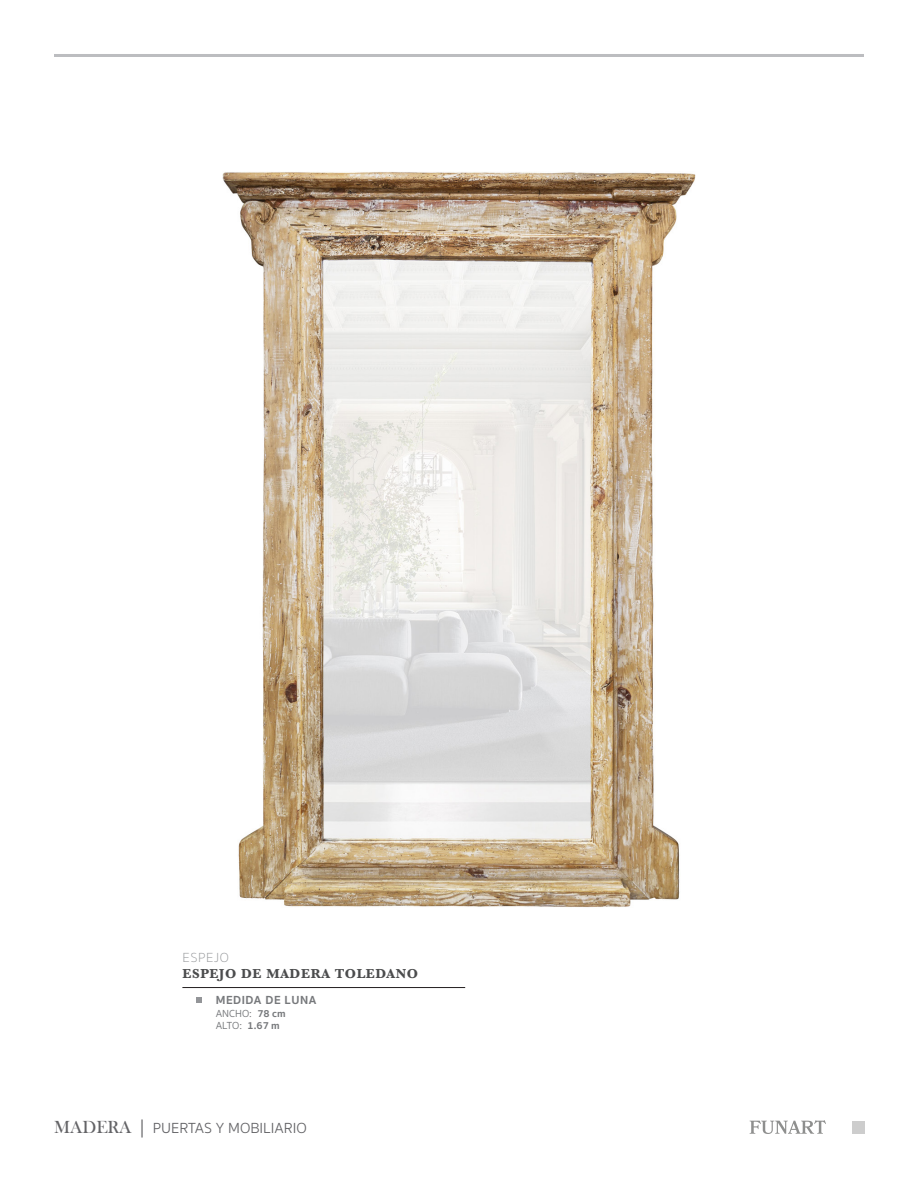
<style>
.page{position:relative;width:918px;height:1188px;background:#fff}
.page>*{position:absolute;margin:0;border:0;box-sizing:border-box;transform-origin:0 0}
.t1{font:300 15px "Sukhumvit Set";color:#636366}
.t2{font:700 13.5px "Baskerville";letter-spacing:.05em;color:#4b4c4d}
.t3{font:100 13.5px "Sukhumvit Set";letter-spacing:.05em;color:#939598}
.t4{font:700 12px "Sukhumvit Set";letter-spacing:.05em;color:#76787b}
.t5{font:10.5px "Sukhumvit Set Text";color:#76787b}
.s1{font-family:"Sukhumvit Set";font-weight:700}
.s2{font-family:"Bask Old Face";font-weight:400;font-size:18px}
.s3{font-family:"Minion Pro";font-weight:400;font-size:18px}
</style>
<div class="page">
<svg style="left:750px;top:1120px;width:76px;height:14px"></svg>
<div style="left:852px;top:1121px;width:12px;height:13px;background:#cdcdcd"></div>
<hr style="left:54px;top:54px;width:810px;height:3px;background:#bcbdc0">
<img style="left:222px;top:172px;width:474px;height:735px">
<hr style="left:182px;top:987px;width:283px;height:1px;background:#231f20">
<svg style="left:197px;top:997px;width:5px;height:6px"></svg>
<p class="t3" style="left:182px;top:948px;width:48px">ESPEJO</p>
<p class="t2" style="left:182px;top:964px;width:237px">ESPEJO DE MADERA TOLEDANO</p>
<p class="t4" style="left:216px;top:991px;width:102px">MEDIDA DE LUNA</p>
<p class="t5" style="left:216px;top:1006px;width:71px">ANCHO: <span class="s1">78 cm</span></p>
<p class="t5" style="left:216px;top:1019px;width:66px">ALTO: <span class="s1">1.67 m</span></p>
<p class="t1" style="left:54px;top:1118px;width:254px"><span class="s2">MADERA</span> <span class="s3">|</span> PUERTAS Y MOBILIARIO</p>
</div>
